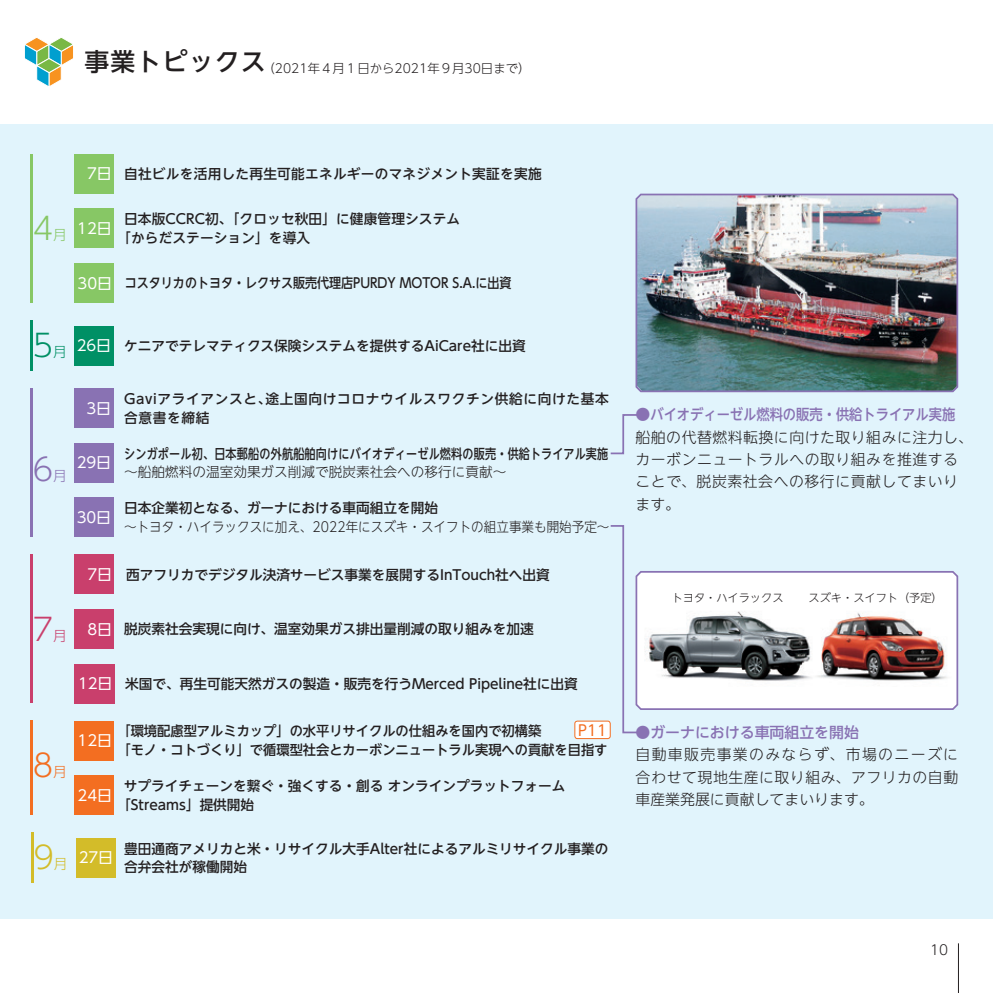
<style>
.page{position:relative;width:993px;height:993px;background:#fff}
.page>*{position:absolute;margin:0;border:0;box-sizing:border-box;transform-origin:0 0}
.t1{font:300 30.97px "UD Shin Go NT Pro";color:#d3bc29}
.t2{font:300 30.97px "UD Shin Go NT Pro";color:#f36e21}
.t3{font:300 30.97px "UD Shin Go NT Pro";color:#87c765}
.t4{font:300 30.97px "UD Shin Go NT Pro";color:#009065}
.t5{font:300 30.97px "UD Shin Go NT Pro";color:#8972b3}
.t6{font:300 30.97px "UD Shin Go NT Pro";color:#c93f6c}
.t7{font:300 14.88px/22.4px "UD Shin Go NT Pro";letter-spacing:.035em;color:#231f20}
.t8{font:500 14.88px "UD Shin Go NT Pro";color:#8972b3}
.t9{font:14.88px "UD Shin Go NT Pro";letter-spacing:-.015em;color:#fff}
.t10{font:14.88px "UD Shin Go NT Pro";color:#f36e21}
.t11{font:500 13.65px/18.6px "UD Shin Go NT Pro";color:#231f20}
.t12{font:500 13.65px "UD Shin Go NT Pro";letter-spacing:.02em;color:#231f20;scale:.81 1}
.t13{font:500 13.65px/18.6px "UD Shin Go NT Pro";letter-spacing:.05em;color:#231f20}
.t14{font:300 13.65px "UD Shin Go NT Pro";color:#231f20;scale:.92 1}
.t15{font:500 13.65px "UD Shin Go NT Pro";color:#231f20;scale:.88 1}
.t16{font:500 13.65px "UD Shin Go NT Pro";letter-spacing:.02em;color:#231f20}
.t17{font:300 13.65px "UD Shin Go NT Pro";color:#231f20}
.t18{font:300 13.65px "UD Shin Go NT Pro";color:#d3bc29}
.t19{font:300 13.65px "UD Shin Go NT Pro";color:#f36e21}
.t20{font:300 13.65px "UD Shin Go NT Pro";color:#87c765}
.t21{font:300 13.65px "UD Shin Go NT Pro";color:#8972b3}
.t22{font:300 13.65px "UD Shin Go NT Pro";color:#c93f6c}
.t23{font:300 12.42px "UD Shin Go NT Pro";color:#231f20}
.t24{font:300 11.2px "UD Shin Go NT Pro";color:#231f20}
.s1{font-weight:500;font-size:24.85px}
.s2{font-weight:400;font-size:14.88px;color:#fff}
.s3{font-weight:300;color:#009065}
</style>
<div class="page">
<div style="left:0;top:124px;width:992px;height:794px;background:#e1f4fc"></div>
<img style="left:638px;top:196px;width:316px;height:193px">
<div style="left:635px;top:193px;width:322px;height:199px;border:2px solid #8972b3;border-radius:4px"></div>
<hr style="left:31px;top:832px;width:2px;height:50px;background:#d3bc29">
<div style="left:76px;top:837px;width:39px;height:40px;background:#d3bc29"></div>
<hr style="left:30px;top:720px;width:2px;height:94px;background:#f36e21">
<div style="left:74px;top:775px;width:40px;height:39px;background:#f36e21"></div>
<div style="left:74px;top:720px;width:40px;height:40px;background:#f36e21"></div>
<hr style="left:30px;top:154px;width:2px;height:149px;background:#87c765">
<div style="left:74px;top:208px;width:40px;height:40px;background:#87c765"></div>
<div style="left:74px;top:154px;width:40px;height:39px;background:#87c765"></div>
<div style="left:74px;top:263px;width:40px;height:40px;background:#87c765"></div>
<hr style="left:30px;top:320px;width:2px;height:51px;background:#009065">
<div style="left:74px;top:325px;width:39px;height:40px;background:#009065"></div>
<hr style="left:30px;top:388px;width:2px;height:149px;background:#8972b3">
<div style="left:74px;top:388px;width:39px;height:40px;background:#8972b3"></div>
<div style="left:74px;top:442px;width:39px;height:40px;background:#8972b3"></div>
<div style="left:74px;top:497px;width:39px;height:40px;background:#8972b3"></div>
<svg style="left:610px;top:414px;width:32px;height:41px"></svg>
<svg style="left:610px;top:525px;width:33px;height:209px"></svg>
<img style="left:635px;top:570px;width:319px;height:139px">
<div style="left:635px;top:570px;width:322px;height:139px;border:2px solid #8972b3;border-radius:4px"></div>
<hr style="left:30px;top:554px;width:2px;height:149px;background:#c93f6c">
<div style="left:74px;top:554px;width:40px;height:40px;background:#c93f6c"></div>
<div style="left:74px;top:663px;width:41px;height:40px;background:#c93f6c"></div>
<div style="left:74px;top:609px;width:40px;height:39px;background:#c93f6c"></div>
<div style="left:574px;top:720px;width:36px;height:18px;background:#fff;border-radius:3px"></div>
<div style="left:574px;top:720px;width:36px;height:18px;border:1px solid #f36e21;border-radius:3px"></div>
<hr style="left:957px;top:943px;width:1px;height:49px;background:#231f20">
<svg style="left:24px;top:37px;width:49px;height:49px"></svg>
<p class="t23" style="left:84px;top:58px;width:447px"><span class="s1">事業トピックス</span>（2021年４月１日から2021年９月30日まで）</p>
<h1 class="t3" style="left:33px;top:203px;width:22px">4</h1>
<p class="t20" style="left:53px;top:224px;width:15px">月</p>
<p class="t16" style="left:87px;top:163px;width:456px"><span class="s2">7日</span> 自社ビルを活用した再生可能エネルギーのマネジメント実証を実施</p>
<p class="t9" style="left:77px;top:216px;width:36px">12日</p>
<p class="t11" style="left:117px;top:209px;width:344px;text-indent:7px">日本版CCRC初、「クロッセ秋田」に健康管理システム「からだステーション」を導入</p>
<p class="t15" style="left:78px;top:272px;width:494px"><span class="s2">30日</span> コスタリカのトヨタ・レクサス販売代理店PURDY MOTOR S.A.に出資</p>
<h1 class="t4" style="left:33px;top:320px;width:22px">5</h1>
<p class="t11" style="left:53px;top:336px;width:474px"><span class="s3">月</span> <span class="s2">26日</span> ケニアでテレマティクス保険システムを提供するAiCare社に出資</p>
<p class="t9" style="left:87px;top:396px;width:26px">3日</p>
<h1 class="t5" style="left:33px;top:443px;width:22px">6</h1>
<p class="t21" style="left:53px;top:464px;width:15px">月</p>
<p class="t9" style="left:77px;top:450px;width:36px">29日</p>
<p class="t9" style="left:77px;top:505px;width:36px">30日</p>
<p class="t13" style="left:124px;top:389px;width:486px">Gaviアライアンスと、途上国向けコロナウイルスワクチン供給に向けた基本合意書を締結</p>
<p class="t12" style="left:124px;top:442px;width:599px">シンガポール初、日本郵船の外航船舶向けにバイオディーゼル燃料の販売・供給トライアル実施</p>
<p class="t17" style="left:124px;top:461px;width:383px">～船舶燃料の温室効果ガス削減で脱炭素社会への移行に貢献～</p>
<p class="t11" style="left:124px;top:498px;width:315px">日本企業初となる、ガーナにおける車両組立を開始</p>
<p class="t14" style="left:124px;top:515px;width:529px">～トヨタ・ハイラックスに加え、2022年にスズキ・スイフトの組立事業も開始予定～</p>
<p class="t11" style="left:87px;top:565px;width:464px"><span class="s2">7日</span> 西アフリカでデジタル決済サービス事業を展開するInTouch社へ出資</p>
<h1 class="t6" style="left:33px;top:603px;width:22px">7</h1>
<p class="t22" style="left:53px;top:624px;width:15px">月</p>
<p class="t11" style="left:87px;top:619px;width:447px"><span class="s2">8日</span> 脱炭素社会実現に向け、温室効果ガス排出量削減の取り組みを加速</p>
<h1 class="t2" style="left:33px;top:739px;width:22px">8</h1>
<p class="t19" style="left:53px;top:760px;width:15px">月</p>
<h1 class="t1" style="left:34px;top:832px;width:22px">9</h1>
<p class="t18" style="left:54px;top:853px;width:15px">月</p>
<p class="t11" style="left:78px;top:673px;width:501px"><span class="s2">12日</span> 米国で、再生可能天然ガスの製造・販売を行うMerced Pipeline社に出資</p>
<p class="t10" style="left:578px;top:717px;width:30px">P11</p>
<p class="t9" style="left:78px;top:728px;width:36px">12日</p>
<p class="t11" style="left:117px;top:721px;width:491px">「環境配慮型アルミカップ」の水平リサイクルの仕組みを国内で初構築<br>「モノ・コトづくり」で循環型社会とカーボンニュートラル実現への貢献を目指す</p>
<p class="t9" style="left:78px;top:782px;width:36px">24日</p>
<p class="t9" style="left:79px;top:845px;width:36px">27日</p>
<p class="t11" style="left:117px;top:775px;width:449px;text-indent:7px">サプライチェーンを繋ぐ・強くする・創る オンラインプラットフォーム「Streams」提供開始</p>
<p class="t11" style="left:124px;top:838px;width:486px">豊田通商アメリカと米・リサイクル大手Alter社によるアルミリサイクル事業の合弁会社が稼働開始</p>
<p class="t8" style="left:635px;top:402px;width:321px">●バイオディーゼル燃料の販売・供給トライアル実施</p>
<p class="t7" style="left:635px;top:425px;width:339px">船舶の代替燃料転換に向けた取り組みに注力し、カーボンニュートラルへの取り組みを推進することで、脱炭素社会への移行に貢献してまいります。</p>
<p class="t24" style="left:671px;top:588px;width:113px">トヨタ・ハイラックス</p>
<p class="t24" style="left:808px;top:588px;width:135px">スズキ・スイフト（予定）</p>
<p class="t8" style="left:635px;top:720px;width:225px">●ガーナにおける車両組立を開始</p>
<p class="t7" style="left:635px;top:742px;width:324px;text-align:justify">自動車販売事業のみならず、市場のニーズに合わせて現地生産に取り組み、アフリカの自動車産業発展に貢献してまいります。</p>
<p class="t17" style="left:929px;top:938px;width:20px">10</p>
</div>
